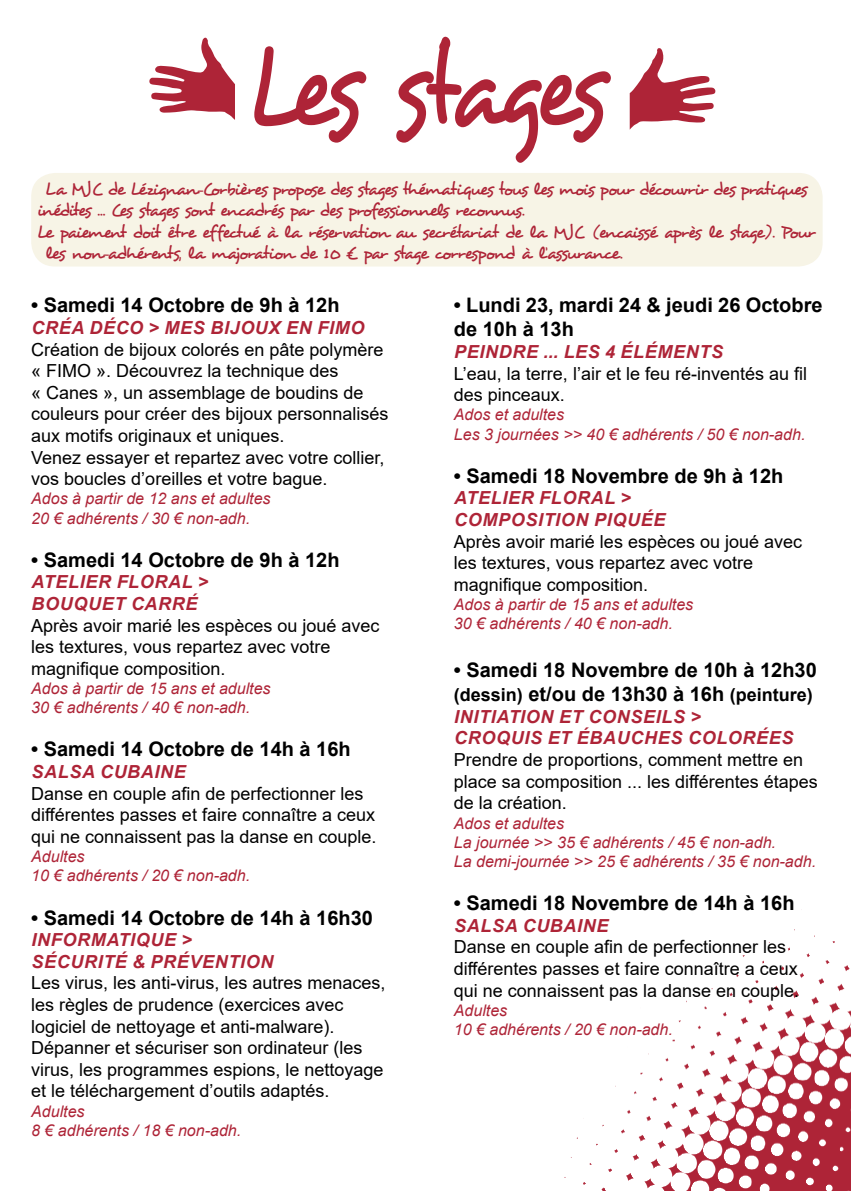
<style>
.page{position:relative;width:851px;height:1191px;background:#fff}
.page>*{position:absolute;margin:0;border:0;box-sizing:border-box;transform-origin:0 0}
.t1{font:115.2px "Desyrel";letter-spacing:-.095em;color:#ae2437;scale:.83 1}
.t2{font:700 20px/24px "Arial";color:#000}
.t3{font:18px/21.6px "Arial";color:#000}
.t4{font:18px "Desyrel";letter-spacing:-.085em;color:#ae2437}
.t5{font:italic 700 18px/21.6px "Arial";letter-spacing:.035em;color:#ae2437}
.t6{font:italic 16px/19.2px "Arial";color:#ae2437}
.s1{font-style:normal;color:#000}
.s2{font-style:normal;font-size:20px;color:#000}
</style>
<div class="page">
<img style="left:564px;top:909px;width:286px;height:282px">
<hr style="left:850px;top:0;width:1px;height:1191px;background:#ae2437">
<div style="left:31px;top:173px;width:791px;height:93px;background:#f7f4e6;border-radius:24px"></div>
<svg style="left:629px;top:48px;width:86px;height:82px"></svg>
<svg style="left:149px;top:38px;width:86px;height:82px"></svg>
<h1 class="t1" style="left:245px;top:16px;width:435px">Les stages</h1>
<p class="t4" style="left:45px;top:177px;width:764px">La MJC de Lézignan-Corbières propose des stages thématiques tous les mois pour découvrir des pratiques</p>
<p class="t4" style="left:37px;top:199px;width:489px">inédites ... Ces stages sont encadrés par des professionnels reconnus.</p>
<p class="t4" style="left:37px;top:220px;width:779px">Le paiement doit être effectué à la réservation au secrétariat de la MJC (encaissé après le stage). Pour</p>
<p class="t4" style="left:45px;top:242px;width:579px">les non-adhérents, la majoration de 10 € par stage correspond à l’assurance.</p>
<p class="t2" style="left:31px;top:293px;width:310px">• Samedi 14 Octobre de 9h à 12h</p>
<p class="t5" style="left:31px;top:317px;width:334px">CRÉA DÉCO &gt; MES BIJOUX EN FIMO</p>
<p class="t3" style="left:31px;top:338px;width:359px">Création de bijoux colorés en pâte polymère « FIMO ». Découvrez la technique des<br>« Canes », un assemblage de boudins de couleurs pour créer des bijoux personnalisés aux motifs originaux et uniques.<br>Venez essayer et repartez avec votre collier, vos boucles d’oreilles et votre bague.</p>
<p class="t6" style="left:31px;top:489px;width:241px">Ados à partir de 12 ans et adultes<br>20 € adhérents / 30 € non-adh.</p>
<p class="t2" style="left:31px;top:548px;width:310px">• Samedi 14 Octobre de 9h à 12h</p>
<p class="t5" style="left:31px;top:572px;width:178px">ATELIER FLORAL &gt;<br>BOUQUET CARRÉ</p>
<p class="t3" style="left:31px;top:614px;width:350px">Après avoir marié les espèces ou joué avec les textures, vous repartez avec votre magnifique composition.</p>
<p class="t6" style="left:31px;top:679px;width:241px">Ados à partir de 15 ans et adultes<br>30 € adhérents / 40 € non-adh.</p>
<p class="t2" style="left:31px;top:737px;width:321px">• Samedi 14 Octobre de 14h à 16h</p>
<p class="t5" style="left:31px;top:761px;width:156px">SALSA CUBAINE</p>
<p class="t3" style="left:31px;top:782px;width:347px">Danse en couple afin de perfectionner les différentes passes et faire connaître a ceux qui ne connaissent pas la danse en couple.</p>
<p class="t6" style="left:31px;top:847px;width:220px">Adultes<br>10 € adhérents / 20 € non-adh.</p>
<p class="t2" style="left:31px;top:905px;width:343px">• Samedi 14 Octobre de 14h à 16h30</p>
<p class="t5" style="left:31px;top:929px;width:243px">INFORMATIQUE &gt;<br>SÉCURITÉ &amp; PRÉVENTION</p>
<p class="t3" style="left:31px;top:972px;width:356px">Les virus, les anti-virus, les autres menaces, les règles de prudence (exercices avec logiciel de nettoyage et anti-malware).<br>Dépanner et sécuriser son ordinateur (les virus, les programmes espions, le nettoyage et le téléchargement d’outils adaptés.</p>
<p class="t6" style="left:31px;top:1101px;width:211px">Adultes<br>8 € adhérents / 18 € non-adh.</p>
<p class="t2" style="left:454px;top:293px;width:370px">• Lundi 23, mardi 24 &amp; jeudi 26 Octobre de 10h à 13h</p>
<p class="t5" style="left:454px;top:341px;width:270px">PEINDRE ... LES 4 ÉLÉMENTS</p>
<p class="t3" style="left:454px;top:362px;width:355px">L’eau, la terre, l’air et le feu ré-inventés au fil des pinceaux.</p>
<p class="t6" style="left:454px;top:405px;width:353px">Ados et adultes<br>Les 3 journées &gt;&gt; 40 € adhérents / 50 € non-adh.</p>
<p class="t2" style="left:454px;top:464px;width:331px">• Samedi 18 Novembre de 9h à 12h</p>
<p class="t5" style="left:454px;top:488px;width:213px">ATELIER FLORAL &gt;<br>COMPOSITION PIQUÉE</p>
<p class="t3" style="left:454px;top:530px;width:350px">Après avoir marié les espèces ou joué avec les textures, vous repartez avec votre magnifique composition.</p>
<p class="t6" style="left:454px;top:595px;width:241px">Ados à partir de 15 ans et adultes<br>30 € adhérents / 40 € non-adh.</p>
<p class="t2" style="left:454px;top:658px;width:364px">• Samedi 18 Novembre de 10h à 12h30</p>
<p class="t5" style="left:454px;top:684px;width:360px"><span class="s1">(dessin)</span> <span class="s2">et/ou de 13h30 à 16h</span> <span class="s1">(peinture)<br></span>INITIATION ET CONSEILS &gt;<br>CROQUIS ET ÉBAUCHES COLORÉES</p>
<p class="t3" style="left:454px;top:749px;width:365px">Prendre de proportions, comment mettre en place sa composition ... les différentes étapes de la création.</p>
<p class="t6" style="left:454px;top:813px;width:363px">Ados et adultes<br>La journée &gt;&gt; 35 € adhérents / 45 € non-adh.<br>La demi-journée &gt;&gt; 25 € adhérents / 35 € non-adh.</p>
<p class="t2" style="left:454px;top:891px;width:342px">• Samedi 18 Novembre de 14h à 16h</p>
<p class="t5" style="left:454px;top:915px;width:156px">SALSA CUBAINE</p>
<p class="t3" style="left:454px;top:936px;width:347px">Danse en couple afin de perfectionner les différentes passes et faire connaître a ceux qui ne connaissent pas la danse en couple.</p>
<p class="t6" style="left:454px;top:1000px;width:220px">Adultes<br>10 € adhérents / 20 € non-adh.</p>
</div>
